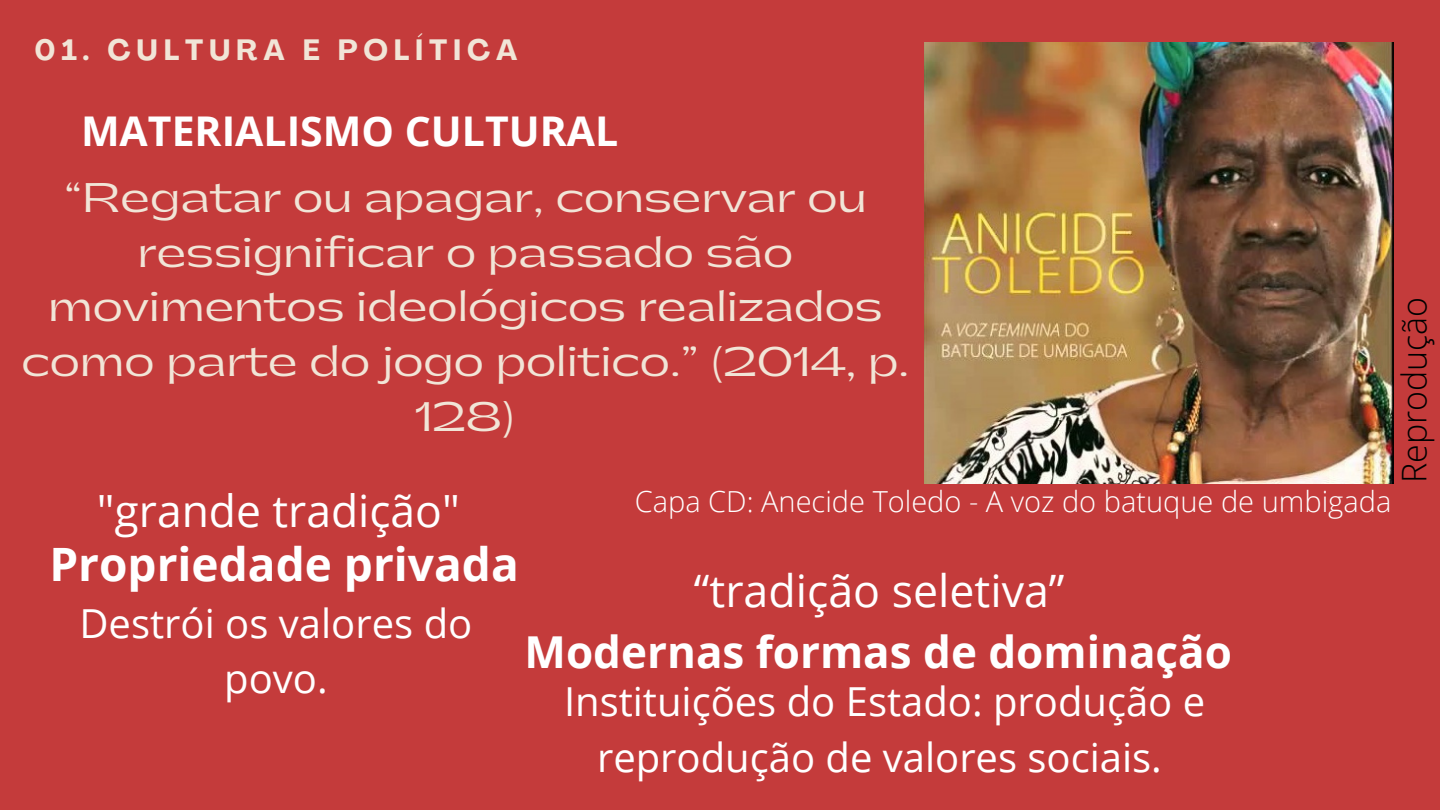
<style>
.page{position:relative;width:1440px;height:810px;background:#c43b3b}
.page>*{position:absolute;margin:0;border:0;box-sizing:border-box;transform-origin:0 0}
.t1{font:700 46px "Open Sans";color:#fff}
.t2{font:44.7px "Open Sans";color:#fff}
.t3{font:44.4px "Open Sans";color:#fff}
.t4{font:700 44px "Open Sans";color:#fff}
.t5{font:700 41px "Open Sans";color:#fff}
.t6{font:40px/55.5px "Open Sans";color:#fff;text-align:center}
.t7{font:39.3px/54.8px "Gatwick";color:#f1e5d7;text-align:center}
.t8{font:300 34px "Open Sans";color:#000}
.t9{font:300 29px "Open Sans";color:#fff}
.t10{font:700 29px "Agrandir";letter-spacing:.2em;color:#f1e5d7}
</style>
<div class="page">
<img style="left:924px;top:42px;width:469px;height:441px">
<p class="t10" style="left:34px;top:38px;width:485px">01. CULTURA E POLÍTICA</p>
<p class="t5" style="left:81px;top:102px;width:539px">MATERIALISMO CULTURAL</p>
<p class="t7" style="left:21px;top:171px;width:889px">“Regatar ou apagar, conservar ou ressignificar o passado são movimentos ideológicos realizados como parte do jogo politico.” (2014, p.<br>128)</p>
<p class="t3" style="left:97px;top:479px;width:365px">"grande tradição"</p>
<p class="t1" style="left:49px;top:532px;width:471px">Propriedade privada</p>
<p class="t6" style="left:79px;top:595px;width:394px">Destrói os valores do povo.</p>
<p class="t9" style="left:635px;top:481px;width:758px">Capa CD: Anecide Toledo - A voz do batuque de umbigada</p>
<p class="t2" style="left:694px;top:560px;width:372px">“tradição seletiva”</p>
<p class="t4" style="left:525px;top:621px;width:709px">Modernas formas de dominação</p>
<p class="t6" style="left:564px;top:673px;width:643px;line-height:56px">Instituições do Estado: produção e reprodução de valores sociais.</p>
<p class="t8" style="left:1390px;top:483px;width:188px;rotate:-90deg">Reprodução</p>
</div>
